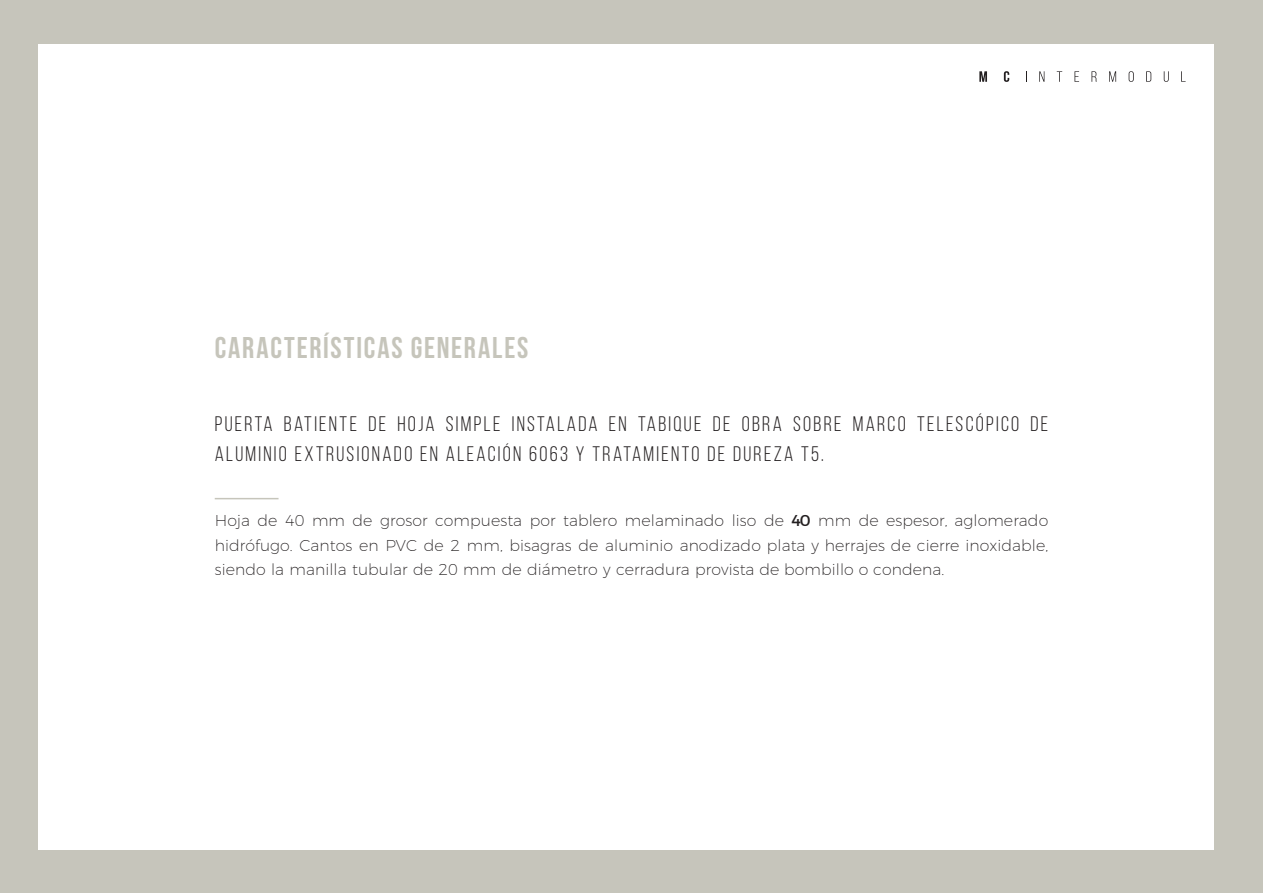
<style>
.page{position:relative;width:1263px;height:893px;background:#fff}
.page>*{position:absolute;margin:0;border:0;box-sizing:border-box;transform-origin:0 0}
.t1{font:700 30px "Bebas Neue";letter-spacing:.06em;color:#c6c5bb}
.t2{font:21px/30px "Bebas Neue";letter-spacing:.11em;color:#231f20}
.t3{font:200 15.75px/24.6px "Montserrat";letter-spacing:.005em;color:#231f20;text-align:justify}
.s1{font-weight:400}
</style>
<div class="page">
<div style="left:0;top:1px;width:1258px;height:43px;background:#c6c5bb"></div>
<div style="left:0;top:1px;width:37px;height:892px;background:#c6c5bb"></div>
<div style="left:0;top:0;width:1263px;height:43px;background:#c6c5bb"></div>
<div style="left:0;top:850px;width:1263px;height:43px;background:#c6c5bb"></div>
<div style="left:1214px;top:0;width:49px;height:893px;background:#c6c5bb"></div>
<svg style="left:979px;top:71px;width:8px;height:11px"></svg>
<svg style="left:1004px;top:71px;width:5px;height:11px"></svg>
<svg style="left:1039px;top:71px;width:5px;height:11px"></svg>
<svg style="left:1057px;top:71px;width:5px;height:11px"></svg>
<svg style="left:1074px;top:71px;width:5px;height:11px"></svg>
<svg style="left:1091px;top:71px;width:6px;height:11px"></svg>
<svg style="left:1109px;top:71px;width:7px;height:11px"></svg>
<svg style="left:1129px;top:71px;width:5px;height:11px"></svg>
<svg style="left:1146px;top:71px;width:5px;height:11px"></svg>
<svg style="left:1164px;top:71px;width:5px;height:11px"></svg>
<svg style="left:1181px;top:71px;width:4px;height:11px"></svg>
<hr style="left:215px;top:498px;width:64px;height:1px;background:#c6c5bb">
<p class="t1" style="left:215px;top:331px;width:315px">CARACTERÍSTICAS GENERALES</p>
<p class="t2" style="left:215px;top:408px;width:835px">PUERTA BATIENTE DE HOJA SIMPLE INSTALADA EN TABIQUE DE OBRA SOBRE MARCO TELESCÓPICO DE<br>ALUMINIO EXTRUSIONADO EN ALEACIÓN 6063 Y TRATAMIENTO DE DUREZA T5.</p>
<p class="t3" style="left:215px;top:506px;width:835px">Hoja de 40 mm de grosor compuesta por tablero melaminado liso de <span class="s1">40</span> mm de espesor, aglomerado hidrófugo. Cantos en PVC de 2 mm, bisagras de aluminio anodizado plata y herrajes de cierre inoxidable, siendo la manilla tubular de 20 mm de diámetro y cerradura provista de bombillo o condena.</p>
</div>
